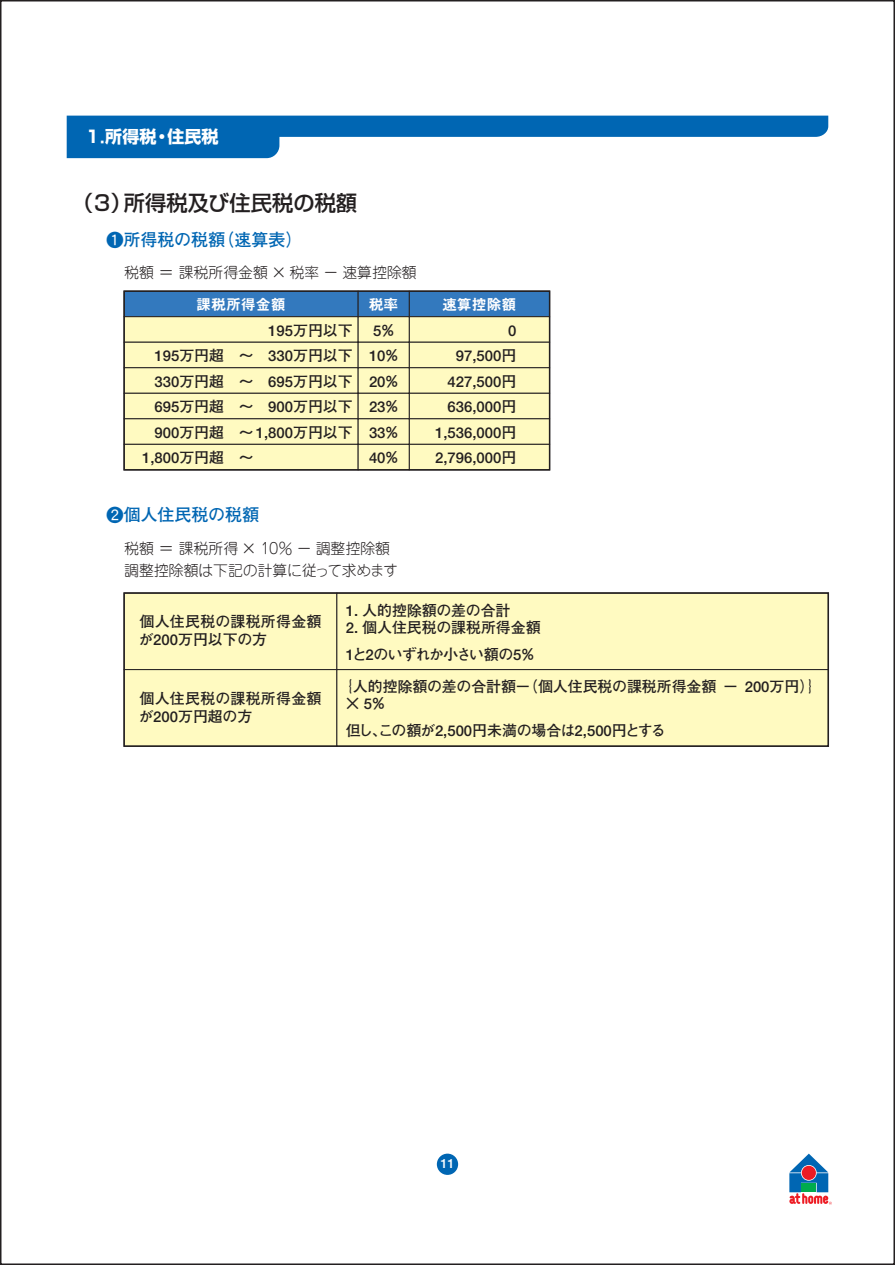
<style>
.page{position:relative;width:895px;height:1265px;background:#fff}
.page>*{position:absolute;margin:0;border:0;box-sizing:border-box;transform-origin:0 0}
.t1{font:500 21.3px "Shin Go";color:#231f20}
.t2{font:700 16.95px "Futo Go B101";color:#0066b3}
.t3{font:700 16.95px "Shin Go";color:#fff}
.t4{font:700 14.85px/18px "Futo Go B101";color:#231f20}
.t5{font:300 14.85px/21.3px "Jun 101";color:#231f20}
.t6{font:14.85px "Midashi Go MB31";color:#fff}
.t7{font:700 12.75px "Futo Go B101";color:#fff}
.s1{font-family:"Heisei Kaku Gothic W5";font-weight:400}
</style>
<div class="page">
<div style="left:437px;top:1153px;width:21px;height:21px;background:#0066b3;border-radius:50%"></div>
<svg style="left:67px;top:116px;width:761px;height:42px"></svg>
<div style="left:124px;top:291px;width:234px;height:26px;background:#3379be"></div>
<div style="left:409px;top:291px;width:141px;height:26px;background:#3379be"></div>
<div style="left:358px;top:291px;width:51px;height:26px;background:#3379be"></div>
<div style="left:124px;top:316px;width:234px;height:26px;background:#fffac1;border:1px solid #231f20"></div>
<div style="left:409px;top:316px;width:141px;height:26px;background:#fffac1;border:1px solid #231f20"></div>
<div style="left:358px;top:316px;width:51px;height:26px;background:#fffac1;border:1px solid #231f20"></div>
<div style="left:124px;top:342px;width:234px;height:26px;background:#fffac1;border:1px solid #231f20"></div>
<div style="left:409px;top:342px;width:141px;height:26px;background:#fffac1;border:1px solid #231f20"></div>
<div style="left:358px;top:342px;width:51px;height:26px;background:#fffac1;border:1px solid #231f20"></div>
<div style="left:124px;top:367px;width:234px;height:26px;background:#fffac1;border:1px solid #231f20"></div>
<div style="left:409px;top:367px;width:141px;height:26px;background:#fffac1;border:1px solid #231f20"></div>
<div style="left:358px;top:367px;width:51px;height:26px;background:#fffac1;border:1px solid #231f20"></div>
<div style="left:124px;top:393px;width:234px;height:26px;background:#fffac1;border:1px solid #231f20"></div>
<div style="left:409px;top:393px;width:141px;height:26px;background:#fffac1;border:1px solid #231f20"></div>
<div style="left:358px;top:393px;width:51px;height:26px;background:#fffac1;border:1px solid #231f20"></div>
<div style="left:124px;top:418px;width:234px;height:26px;background:#fffac1;border:1px solid #231f20"></div>
<div style="left:409px;top:418px;width:141px;height:26px;background:#fffac1;border:1px solid #231f20"></div>
<div style="left:358px;top:418px;width:51px;height:26px;background:#fffac1;border:1px solid #231f20"></div>
<div style="left:124px;top:444px;width:234px;height:26px;background:#fffac1;border:1px solid #231f20"></div>
<div style="left:409px;top:444px;width:141px;height:26px;background:#fffac1;border:1px solid #231f20"></div>
<div style="left:358px;top:444px;width:51px;height:26px;background:#fffac1;border:1px solid #231f20"></div>
<div style="left:123px;top:290px;width:427px;height:180px;border:1px solid #231f20"></div>
<div style="left:124px;top:592px;width:213px;height:78px;background:#fffac1"></div>
<div style="left:336px;top:592px;width:492px;height:78px;background:#fffac1"></div>
<div style="left:124px;top:669px;width:213px;height:77px;background:#fffac1;border:1px solid #231f20"></div>
<div style="left:336px;top:669px;width:492px;height:77px;background:#fffac1;border:1px solid #231f20"></div>
<div style="left:123px;top:592px;width:706px;height:155px;border:1px solid #231f20"></div>
<svg style="left:789px;top:1153px;width:42px;height:51px"></svg>
<p class="t3" style="left:86px;top:130px;width:134px">1．所得税・住民税</p>
<p class="t1" style="left:72px;top:195px;width:286px">（3）所得税及び住民税の税額</p>
<p class="t2" style="left:106px;top:234px;width:197px"><span class="s1">❶</span>所得税の税額（速算表）</p>
<p class="t5" style="left:124px;top:264px;width:294px">税額 ＝ 課税所得金額 × 税率 － 速算控除額</p>
<p class="t6" style="left:196px;top:299px;width:91px">課税所得金額</p>
<p class="t6" style="left:368px;top:299px;width:31px">税率</p>
<p class="t6" style="left:442px;top:299px;width:76px">速算控除額</p>
<p class="t4" style="left:268px;top:323px;width:86px">195万円以下</p>
<p class="t4" style="left:373px;top:323px;width:24px">5％</p>
<p class="t4" style="left:508px;top:323px;width:10px">0</p>
<p class="t4" style="left:154px;top:348px;width:246px">195万円超　～ 330万円以下 10％</p>
<p class="t4" style="left:456px;top:348px;width:62px">97,500円</p>
<p class="t4" style="left:154px;top:374px;width:246px">330万円超　～ 695万円以下 20％</p>
<p class="t4" style="left:447px;top:374px;width:70px">427,500円</p>
<p class="t4" style="left:154px;top:399px;width:246px">695万円超　～ 900万円以下 23％</p>
<p class="t4" style="left:447px;top:399px;width:70px">636,000円</p>
<p class="t4" style="left:154px;top:425px;width:246px">900万円超　～ 1,800万円以下 33％</p>
<p class="t4" style="left:435px;top:425px;width:83px">1,536,000円</p>
<p class="t4" style="left:142px;top:450px;width:113px">1,800万円超　～</p>
<p class="t4" style="left:369px;top:450px;width:32px">40％</p>
<p class="t4" style="left:435px;top:450px;width:83px">2,796,000円</p>
<p class="t2" style="left:106px;top:508px;width:154px"><span class="s1">❷</span>個人住民税の税額</p>
<p class="t5" style="left:124px;top:540px;width:275px">税額 ＝ 課税所得 × 10％ － 調整控除額調整控除額は下記の計算に従って求めます</p>
<p class="t4" style="left:139px;top:614px;width:184px">個人住民税の課税所得金額が200万円以下の方</p>
<p class="t4" style="left:346px;top:602px;width:166px">1. 人的控除額の差の合計</p>
<p class="t4" style="left:346px;top:615px;width:196px;line-height:27px">2. 個人住民税の課税所得金額<br>1と2のいずれか小さい額の5％</p>
<p class="t4" style="left:139px;top:690px;width:184px">個人住民税の課税所得金額が200万円超の方</p>
<p class="t4" style="left:345px;top:679px;width:479px;line-height:17px;text-indent:-7px">｛人的控除額の差の合計額－（個人住民税の課税所得金額 － 200万円）｝× 5％</p>
<p class="t4" style="left:346px;top:723px;width:321px">但し、この額が2,500円未満の場合は2,500円とする</p>
<p class="t7" style="left:440px;top:1158px;width:16px">11</p>
</div>
